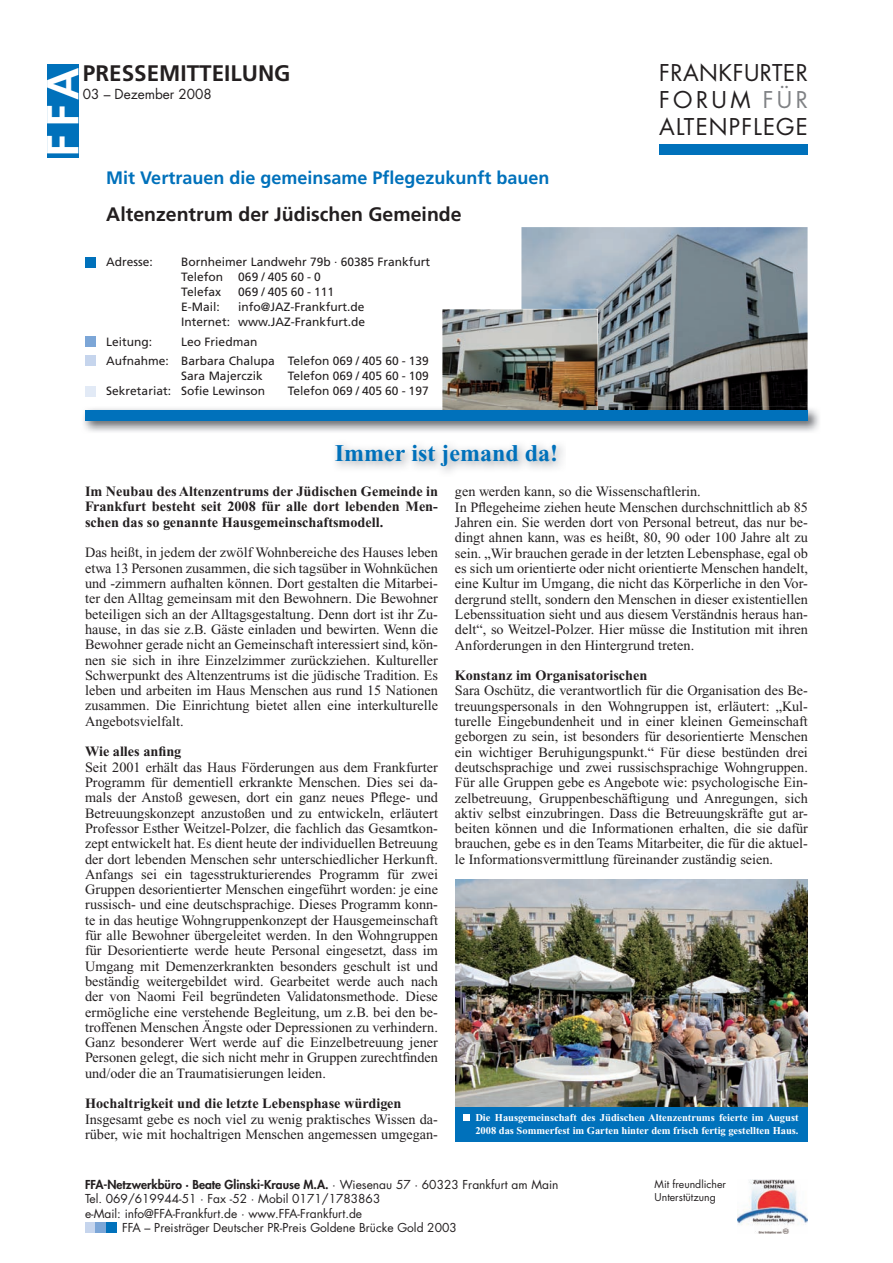
<style>
.page{position:relative;width:893px;height:1263px;background:#fff}
.page>*{position:absolute;margin:0;border:0;box-sizing:border-box;transform-origin:0 0}
.t1{font:700 45px "Frutiger";color:#fff}
.t2{font:700 24px "Times New Roman";color:#0071bb}
.t3{font:22.5px/27px "Futura";letter-spacing:.055em;color:#231f20;text-align:justify}
.t4{font:700 22.5px "Frutiger";color:#231f20}
.t5{font:700 19.5px "Frutiger";color:#231f20}
.t6{font:700 18px "Frutiger";color:#0071bb}
.t7{font:14.25px/15.3px "Times New Roman";color:#231f20;text-align:justify}
.t8{font:700 14.25px/15.3px "Times New Roman";color:#231f20;text-align:justify}
.t9{font:13.5px "Futura";color:#231f20}
.t10{font:12px/15px "Frutiger";color:#231f20}
.t11{font:12px "Futura";color:#231f20}
.t12{font:800 12px "Futura";color:#231f20}
.t13{font:700 10.5px/12.8px "Times New Roman";color:#fff}
.t14{font:10.5px/12.6px "Futura";color:#231f20}
.s1{color:#808285}
.s2{font-weight:400}
</style>
<div class="page">
<img style="left:521px;top:227px;width:287px;height:179px">
<div style="left:659px;top:144px;width:149px;height:10px;background:#0071bb"></div>
<div style="left:47px;top:64px;width:32px;height:93px;background:#0071bb"></div>
<div style="left:85px;top:1222px;width:11px;height:11px;background:#c6d5ed"></div>
<div style="left:96px;top:1222px;width:10px;height:11px;background:#7ca6d7"></div>
<div style="left:106px;top:1222px;width:11px;height:11px;background:#0071bb"></div>
<div style="left:455px;top:1106px;width:353px;height:36px;background:#0071bb"></div>
<div style="left:463px;top:1114px;width:7px;height:6px;background:#fff"></div>
<img style="left:455px;top:880px;width:353px;height:227px">
<div style="left:85px;top:355px;width:11px;height:10px;background:#c6d5ed"></div>
<div style="left:85px;top:386px;width:11px;height:10px;background:#e2eaf6"></div>
<div style="left:85px;top:336px;width:11px;height:11px;background:#7ca6d7"></div>
<div style="left:85px;top:257px;width:11px;height:11px;background:#0071bb"></div>
<img style="left:738px;top:1179px;width:70px;height:54px">
<img style="left:442px;top:309px;width:156px;height:97px">
<img style="left:83px;top:406px;width:736px;height:26px">
<img style="left:442px;top:406px;width:156px;height:4px">
<div style="left:85px;top:410px;width:723px;height:11px;background:#0071bb"></div>
<h3 class="t4" style="left:83px;top:64px;width:209px">PRESSEMITTEILUNG</h3>
<p class="t9" style="left:83px;top:87px;width:130px">03 – Dezember 2008</p>
<h1 class="t1" style="left:45px;top:157px;width:91px;rotate:-90deg">FFA</h1>
<p class="t6" style="left:106px;top:170px;width:445px">Mit Vertrauen die gemeinsame Pflegezukunft bauen</p>
<h3 class="t5" style="left:106px;top:207px;width:357px">Altenzentrum der Jüdischen Gemeinde</h3>
<p class="t10" style="left:106px;top:256px;width:48px">Adresse:</p>
<p class="t10" style="left:181px;top:256px;width:250px">Bornheimer Landwehr 79b · 60385 Frankfurt<br>Telefon</p>
<p class="t10" style="left:238px;top:271px;width:84px">069 / 405 60 - 0</p>
<p class="t10" style="left:181px;top:286px;width:41px">Telefax</p>
<p class="t10" style="left:238px;top:286px;width:97px">069 / 405 60 - 111</p>
<p class="t10" style="left:181px;top:301px;width:40px">E-Mail:</p>
<p class="t10" style="left:181px;top:301px;width:185px;text-align:right">info@JAZ-Frankfurt.de<br>Internet: www.JAZ-Frankfurt.de</p>
<p class="t10" style="left:106px;top:333px;width:324px;line-height:19.5px;text-indent:75px">Leo Friedman<br>Aufnahme: Barbara Chalupa Telefon 069 / 405 60 - 139</p>
<p class="t10" style="left:181px;top:370px;width:83px">Sara Majerczik</p>
<p class="t10" style="left:288px;top:370px;width:142px">Telefon 069 / 405 60 - 109</p>
<p class="t10" style="left:106px;top:385px;width:160px">Sekretariat: Sofie Lewinson</p>
<p class="t10" style="left:288px;top:385px;width:142px">Telefon 069 / 405 60 - 197</p>
<p class="t10" style="left:106px;top:335px;width:48px">Leitung:</p>
<h2 class="t2" style="left:335px;top:445px;width:225px">Immer ist jemand da!</h2>
<h3 class="t3" style="left:659px;top:62px;width:150px">FRANKFURTER FORUM <span class="s1">FÜR </span>ALTENPFLEGE</h3>
<p class="t8" style="left:85px;top:485px;width:354px">Im Neubau des Altenzentrums der Jüdischen Gemeinde in Frankfurt besteht seit 2008 für alle dort lebenden Men&shy;schen das so genannte Hausgemeinschaftsmodell.</p>
<p class="t7" style="left:85px;top:546px;width:354px">Das heißt, in jedem der zwölf Wohnbereiche des Hauses leben etwa 13 Personen zusammen, die sich tagsüber in Wohnküchen und -zimmern aufhalten können. Dort gestalten die Mitarbei&shy;ter den Alltag gemeinsam mit den Bewohnern. Die Bewohner beteiligen sich an der Alltagsgestaltung. Denn dort ist ihr Zu&shy;hause, in das sie z.B. Gäste einladen und bewirten. Wenn die Bewohner gerade nicht an Gemeinschaft interessiert sind, kön&shy;nen sie sich in ihre Einzelzimmer zurückziehen. Kultureller Schwerpunkt des Altenzentrums ist die jüdische Tradition. Es leben und arbeiten im Haus Menschen aus rund 15 Nationen zusammen. Die Einrichtung bietet allen eine interkulturelle Angebotsvielfalt.</p>
<p class="t8" style="left:85px;top:745px;width:98px">Wie alles anfing</p>
<p class="t7" style="left:85px;top:760px;width:354px">Seit 2001 erhält das Haus Förderungen aus dem Frankfurter Programm für dementiell erkrankte Menschen. Dies sei da&shy;mals der Anstoß gewesen, dort ein ganz neues Pflege- und Betreuungskonzept anzustoßen und zu entwickeln, erläutert Professor Esther Weitzel-Polzer, die fachlich das Gesamtkon&shy;zept entwickelt hat. Es dient heute der individuellen Betreuung der dort lebenden Menschen sehr unterschiedlicher Herkunft.<br>Anfangs sei ein tagesstrukturierendes Programm für zwei Gruppen desorientierter Menschen eingeführt worden: je eine russisch- und eine deutschsprachige. Dieses Programm konn&shy;te in das heutige Wohngruppenkonzept der Hausgemeinschaft für alle Bewohner übergeleitet werden. In den Wohngruppen für Desorientierte werde heute Personal eingesetzt, dass im Umgang mit Demenzerkrankten besonders geschult ist und beständig weitergebildet wird. Gearbeitet werde auch nach der von Naomi Feil begründeten Validatonsmethode. Diese ermögliche eine verstehende Begleitung, um z.B. bei den be&shy;troffenen Menschen Ängste oder Depressionen zu verhindern.<br>Ganz besonderer Wert werde auf die Einzelbetreuung jener Personen gelegt, die sich nicht mehr in Gruppen zurechtfinden und/oder die an Traumatisierungen leiden.</p>
<p class="t8" style="left:85px;top:1097px;width:318px">Hochaltrigkeit und die letzte Lebensphase würdigen</p>
<p class="t7" style="left:85px;top:1112px;width:354px">Insgesamt gebe es noch viel zu wenig praktisches Wissen da&shy;rüber, wie mit hochaltrigen Menschen angemessen umgegan-</p>
<p class="t7" style="left:455px;top:485px;width:354px;text-align:left">gen werden kann, so die Wissenschaftlerin.<br>In Pflegeheime ziehen heute Menschen durchschnittlich ab 85<br>Jahren ein. Sie werden dort von Personal betreut, das nur be&shy;dingt ahnen kann, was es heißt, 80, 90 oder 100 Jahre alt zu sein. „Wir brauchen gerade in der letzten Lebensphase, egal ob es sich um orientierte oder nicht orientierte Menschen handelt, eine Kultur im Umgang, die nicht das Körperliche in den Vor&shy;dergrund stellt, sondern den Menschen in dieser existentiellen Lebenssituation sieht und aus diesem Verständnis heraus han&shy;delt“, so Weitzel-Polzer. Hier müsse die Institution mit ihren Anforderungen in den Hintergrund treten.</p>
<p class="t8" style="left:455px;top:669px;width:194px">Konstanz im Organisatorischen</p>
<p class="t7" style="left:455px;top:684px;width:354px">Sara Oschütz, die verantwortlich für die Organisation des Be&shy;treuungspersonals in den Wohngruppen ist, erläutert: „Kul&shy;turelle Eingebundenheit und in einer kleinen Gemeinschaft geborgen zu sein, ist besonders für desorientierte Menschen ein wichtiger Beruhigungspunkt.“ Für diese bestünden drei deutschsprachige und zwei russischsprachige Wohngruppen.<br>Für alle Gruppen gebe es Angebote wie: psychologische Ein&shy;zelbetreuung, Gruppenbeschäftigung und Anregungen, sich aktiv selbst einzubringen. Dass die Betreuungskräfte gut ar&shy;beiten können und die Informationen erhalten, die sie dafür brauchen, gebe es in den Teams Mitarbeiter, die für die aktuel&shy;le Informationsvermittlung füreinander zuständig seien.</p>
<p class="t13" style="left:475px;top:1112px;width:325px">Die Hausgemeinschaft des Jüdischen Altenzentrums feierte im August<br>2008 das Sommerfest im Garten hinter dem frisch fertig gestellten Haus.</p>
<p class="t12" style="left:85px;top:1179px;width:475px">FFA-Netzwerkbüro · Beate Glinski-Krause M.A. <span class="s2">· Wiesenau 57 · 60323 Frankfurt am Main</span></p>
<p class="t11" style="left:85px;top:1193px;width:297px">Tel. 069/619944-51 · Fax -52 · Mobil 0171/1783863</p>
<p class="t11" style="left:85px;top:1208px;width:279px">e-Mail: info@FFA-Frankfurt.de · www.FFA-Frankfurt.de</p>
<p class="t11" style="left:122px;top:1222px;width:336px">FFA – Preisträger Deutscher PR-Preis Goldene Brücke Gold 2003</p>
<p class="t14" style="left:655px;top:1179px;width:73px">Mit freundlicher<br>Unterstützung</p>
</div>
